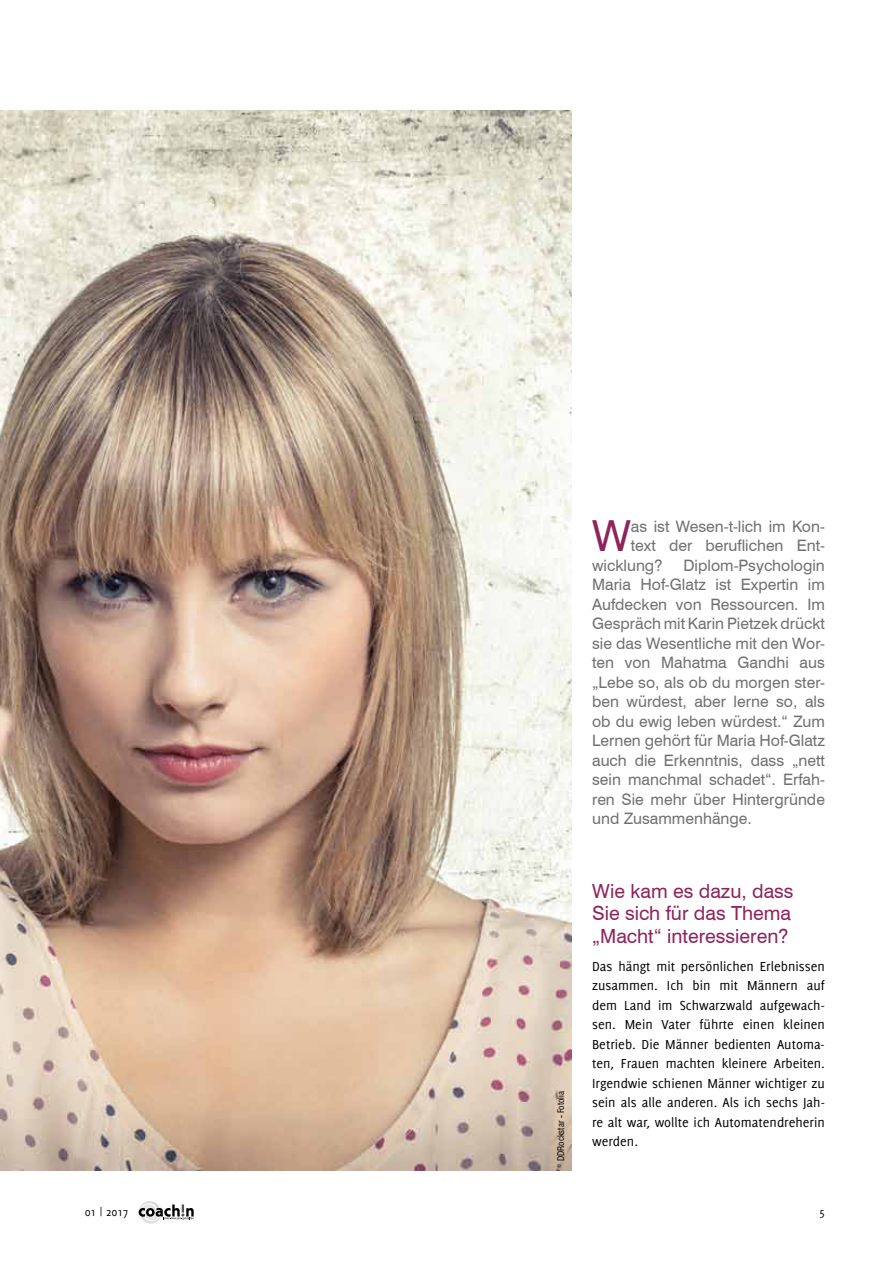
<style>
.page{position:relative;width:893px;height:1263px;background:#fff}
.page>*{position:absolute;margin:0;border:0;box-sizing:border-box;transform-origin:0 0}
.t1{font:42.9px "Swiss 721 BT";color:#8e245c}
.t2{font:19.5px/22.5px "Swiss 721 BT";color:#8e245c}
.t3{font:15.75px/19.5px "Swiss 721 BT";color:#707172;text-align:justify}
.t4{font:14.25px/19.5px "Delicious";color:#000;text-align:justify}
.t5{font:12px "Delicious";letter-spacing:.01em;color:#000}
.t6{font:condensed 9px "Swiss 721 BT";color:#000}
</style>
<div class="page">
<svg style="left:138px;top:1201px;width:56px;height:23px"></svg>
<img style="left:0;top:111px;width:571px;height:1060px">
<p class="t6" style="left:555px;top:1168px;width:78px;rotate:-90deg"><sup>©</sup> DDRockstar - Fotolia</p>
<h1 class="t1" style="left:592px;top:510px;width:40px">W</h1>
<p class="t3" style="left:631px;top:516px;width:196px">as ist Wesen-t-lich im Kon-</p>
<p class="t3" style="left:631px;top:536px;width:196px">text der beruflichen Ent-</p>
<p class="t3" style="left:592px;top:555px;width:72px">wicklung?</p>
<p class="t3" style="left:592px;top:555px;width:234px;text-indent:91px">Diplom-Psychologin Maria Hof-Glatz ist Expertin im Aufdecken von Ressourcen. Im Gespräch mit Karin Pietzek drückt sie das Wesentliche mit den Wor&shy;ten von Mahatma Gandhi aus „Lebe so, als ob du morgen ster&shy;ben würdest, aber lerne so, als ob du ewig leben würdest.“ Zum Lernen gehört für Maria Hof-Glatz auch die Erkenntnis, dass „nett sein manchmal schadet“. Erfah&shy;ren Sie mehr über Hintergründe und Zusammenhänge.</p>
<p class="t2" style="left:592px;top:879px;width:203px">Wie kam es dazu, dass<br>Sie sich für das Thema „Macht“ interessieren?</p>
<p class="t4" style="left:592px;top:956px;width:234px">Das hängt mit persönlichen Erlebnissen zusammen. Ich bin mit Männern auf dem Land im Schwarzwald aufgewach&shy;sen. Mein Vater führte einen kleinen Betrieb. Die Männer bedienten Automa&shy;ten, Frauen machten kleinere Arbeiten.<br>Irgendwie schienen Männer wichtiger zu sein als alle anderen. Als ich sechs Jah&shy;re alt war, wollte ich Automatendreherin werden.</p>
<p class="t5" style="left:85px;top:1205px;width:45px">01 | 2017</p>
<p class="t5" style="left:819px;top:1205px;width:7px">5</p>
</div>
